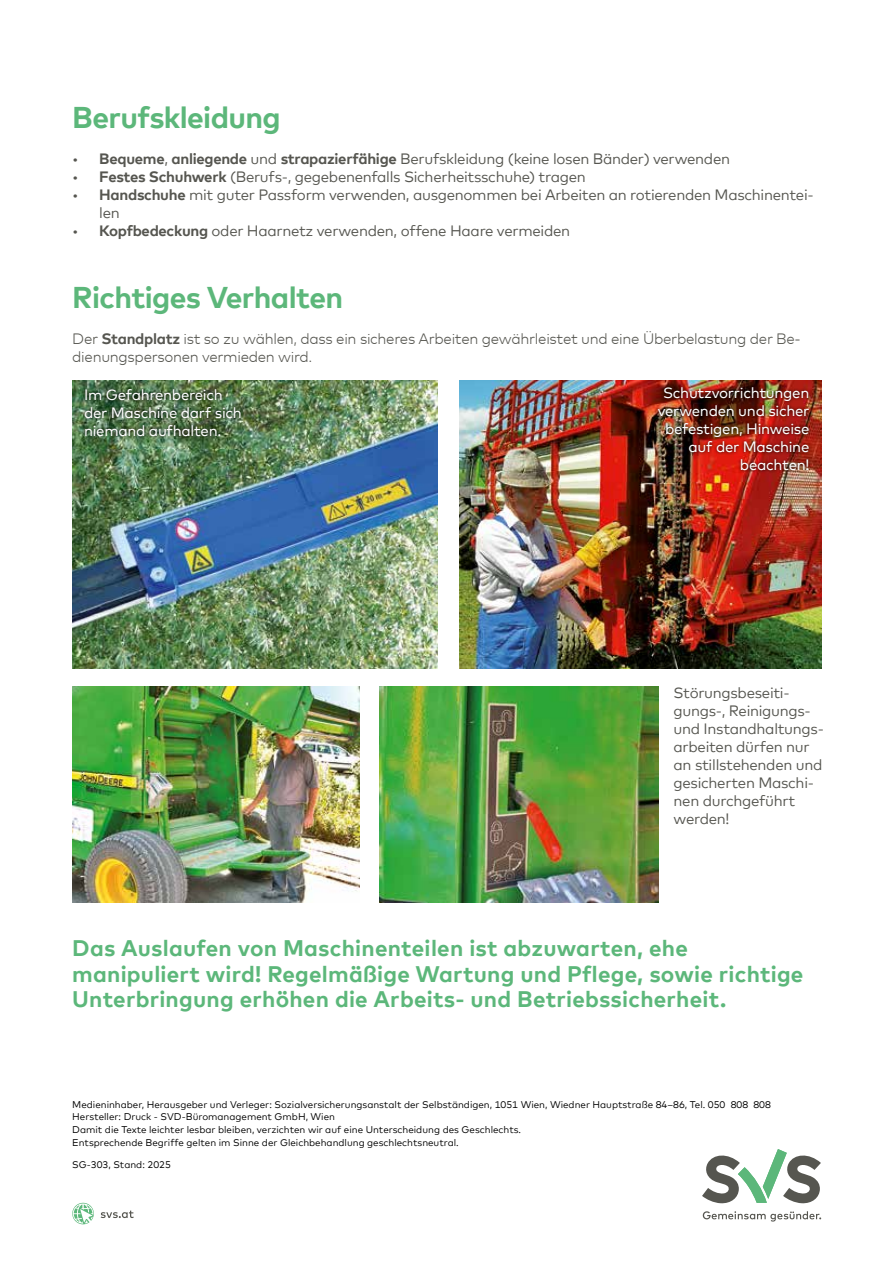
<style>
.page{position:relative;width:893px;height:1263px;background:#fff}
.page>*{position:absolute;margin:0;border:0;box-sizing:border-box;transform-origin:0 0}
.t1{font:700 30px "Mark Offc Pro";letter-spacing:-.02em;color:#5cb77a}
.t2{font:700 22.5px/25.5px "Mark Offc Pro";letter-spacing:.01em;color:#5cb77a}
.t3{font:15px/18px "Mark Offc Pro";letter-spacing:-.02em;color:#565650}
.t4{font:15px/18px "Mark Offc Pro";letter-spacing:-.02em;color:#fff}
.t5{font:300 15px/18px "Mark Offc Pro";letter-spacing:-.02em;color:#565650}
.t6{font:9.75px/12.8px "Mark Offc Pro";color:#000}
.s1{font-weight:700}
</style>
<div class="page">
<svg style="left:702px;top:1149px;width:119px;height:55px"></svg>
<svg style="left:703px;top:1211px;width:118px;height:10px"></svg>
<svg style="left:72px;top:1203px;width:22px;height:21px"></svg>
<svg style="left:101px;top:1210px;width:33px;height:8px"></svg>
<img style="left:72px;top:686px;width:287px;height:216px">
<img style="left:72px;top:380px;width:366px;height:288px">
<img style="left:460px;top:380px;width:361px;height:288px">
<img style="left:379px;top:686px;width:279px;height:216px">
<img style="left:81px;top:386px;width:164px;height:53px">
<div style="left:654px;top:384px;width:159px;height:89px;background:#000;opacity:.9"></div>
<h1 class="t1" style="left:72px;top:95px;width:210px">Berufskleidung</h1>
<p class="t3" style="left:72px;top:149px;width:659px">• <span class="s1">Bequeme</span>, <span class="s1">anliegende</span> und <span class="s1">strapazierfähige</span> Berufskleidung (keine losen Bänder) verwenden</p>
<p class="t3" style="left:72px;top:167px;width:515px">• <span class="s1">Festes Schuhwerk</span> (Berufs-, gegebenenfalls Sicherheitsschuhe) tragen</p>
<p class="t3" style="left:99px;top:185px;width:716px;text-indent:-27px">• <span class="s1">Handschuhe</span> mit guter Passform verwenden, ausgenommen bei Arbeiten an rotierenden Maschinentei&shy;len</p>
<p class="t3" style="left:72px;top:221px;width:499px">• <span class="s1">Kopfbedeckung</span> oder Haarnetz verwenden, offene Haare vermeiden</p>
<h1 class="t1" style="left:72px;top:275px;width:272px">Richtiges Verhalten</h1>
<p class="t5" style="left:72px;top:329px;width:730px">Der <span class="s1">Standplatz</span> ist so zu wählen, dass ein sicheres Arbeiten gewährleistet und eine Überbelastung der Be&shy;dienungspersonen vermieden wird.</p>
<p class="t4" style="left:84px;top:384px;width:159px">Im Gefahrenbereich der Maschine darf sich niemand aufhalten.</p>
<p class="t4" style="left:658px;top:383px;width:153px;text-align:right">Schutzvorrichtungen verwenden und sicher befestigen, Hinweise auf der Maschine beachten!</p>
<p class="t3" style="left:674px;top:683px;width:152px">Störungsbeseiti&shy;gungs-, Reinigungs&shy;und Instandhaltungs&shy;arbeiten dürfen nur an stillstehenden und gesicherten Maschi&shy;nen durchgeführt werden!</p>
<h2 class="t2" style="left:72px;top:934px;width:733px">Das Auslaufen von Maschinenteilen ist abzuwarten, ehe manipuliert wird! Regelmäßige Wartung und Pflege, sowie richtige<br>Unterbringung erhöhen die Arbeits- und Betriebssicherheit.</h2>
<p class="t6" style="left:72px;top:1097px;width:700px">Medieninhaber, Herausgeber und Verleger: Sozialversicherungsanstalt der Selbständigen, 1051 Wien, Wiedner Hauptstraße 84–86, Tel. 050 808 808<br>Hersteller: Druck - SVD-Büromanagement GmbH, Wien<br>Damit die Texte leichter lesbar bleiben, verzichten wir auf eine Unterscheidung des Geschlechts.<br>Entsprechende Begriffe gelten im Sinne der Gleichbehandlung geschlechtsneutral.</p>
<p class="t6" style="left:72px;top:1157px;width:100px">SG-303, Stand: 2025</p>
</div>
